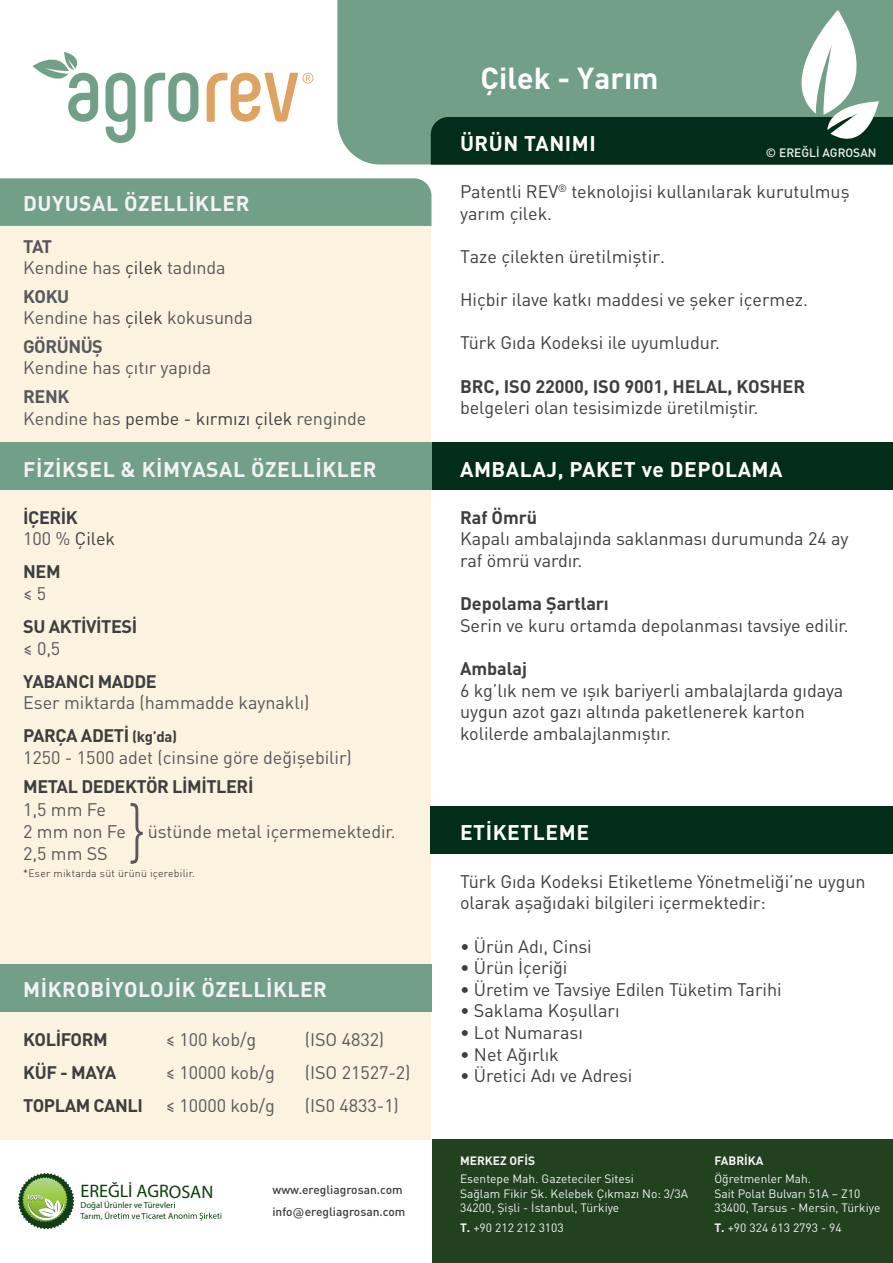
<style>
.page{position:relative;width:893px;height:1263px;background:#fff}
.page>*{position:absolute;margin:0;border:0;box-sizing:border-box;transform-origin:0 0}
.t1{font:300 70.8px "DIN Pro";color:#57585a;scale:.8 1}
.t2{font:700 30px "DIN Pro";color:#fff}
.t3{font:700 21px "DIN Pro";letter-spacing:.025em;color:#f2f3f4}
.t4{font:700 21px "DIN Pro";letter-spacing:.025em;color:#fff}
.t5{font:700 18.15px "Myriad Pro";letter-spacing:-.005em;color:#094007}
.t6{font:18px/21.6px "DIN Pro";letter-spacing:-.005em;color:#3e3e3f}
.t7{font:18px/21.6px "DIN Pro";letter-spacing:-.005em;color:#57585a}
.t8{font:700 18px/33px "DIN Pro";letter-spacing:-.025em;color:#3e3e3f}
.t9{font:700 18px "DIN Pro";letter-spacing:-.005em;color:#3e3e3f}
.t10{font:700 18px "DIN Pro";letter-spacing:-.025em;color:#57585a}
.t11{font:12px/14.4px "DIN Pro";color:#f2f3f4}
.t12{font:500 12px/22.5px "DIN Pro";color:#3e3e3f}
.t13{font:700 12px "DIN Pro";color:#f2f3f4}
.t14{font:500 12px "DIN Pro";color:#f2f3f4}
.t15{font:300 10.5px "DIN Pro";letter-spacing:.025em;color:#231f20}
.t16{font:8.85px/10.5px "Myriad Pro";color:#094007}
.s1{font-weight:700}
.s2{color:#3e3e3f}
.s3{font-weight:400;color:#57585a}
.s4{font-weight:400}
.s5{font-weight:700;color:#3e3e3f}
.s6{font-weight:700;font-size:15px;color:#3e3e3f}
.s7{font-family:"Corbel";font-weight:400}
</style>
<div class="page">
<div style="left:0;top:1139px;width:893px;height:124px;background:#22411f"></div>
<div style="left:0;top:1139px;width:431px;height:124px;background:#fff"></div>
<div style="left:0;top:226px;width:430px;height:913px;background:#fcf2e0"></div>
<div style="left:337px;top:0;width:556px;height:165px;background:#729f88"></div>
<div style="left:431px;top:443px;width:462px;height:47px;background:#032d1b"></div>
<div style="left:431px;top:806px;width:462px;height:48px;background:#032d1b"></div>
<svg style="left:32px;top:52px;width:66px;height:70px"></svg>
<svg style="left:106px;top:73px;width:30px;height:70px"></svg>
<svg style="left:144px;top:73px;width:54px;height:49px"></svg>
<svg style="left:207px;top:73px;width:106px;height:49px"></svg>
<div style="left:341px;top:39px;width:457px;height:75px;background:#729f88"></div>
<svg style="left:431px;top:10px;width:462px;height:155px"></svg>
<div style="left:0;top:178px;width:431px;height:48px;background:#729f88"></div>
<div style="left:0;top:964px;width:431px;height:48px;background:#729f88"></div>
<div style="left:0;top:443px;width:431px;height:47px;background:#729f88"></div>
<svg style="left:18px;top:1173px;width:56px;height:56px"></svg>
<svg style="left:113px;top:1213px;width:16px;height:6px"></svg>
<svg style="left:146px;top:1213px;width:10px;height:6px"></svg>
<svg style="left:174px;top:1202px;width:47px;height:18px"></svg>
<p class="t3" style="left:23px;top:190px;width:228px">DUYUSAL ÖZELLİKLER</p>
<p class="t7" style="left:23px;top:235px;width:204px"><span class="s1">TAT<br></span>Kendine has <span class="s2">çilek</span> tadında</p>
<p class="t7" style="left:23px;top:285px;width:231px"><span class="s1">KOKU<br></span>Kendine has <span class="s2">çilek</span> kokusunda</p>
<p class="t10" style="left:23px;top:334px;width:81px">GÖRÜNÜŞ</p>
<p class="t7" style="left:23px;top:356px;width:189px">Kendine has çıtır yapıda</p>
<p class="t7" style="left:23px;top:385px;width:345px"><span class="s1">RENK<br></span>Kendine has <span class="s2">pembe - kırmızı çilek</span> renginde</p>
<p class="t3" style="left:23px;top:455px;width:355px">FİZİKSEL &amp; KİMYASAL ÖZELLİKLER</p>
<p class="t8" style="left:23px;top:506px;width:93px;line-height:21.6px">İÇERİK<br><span class="s3">100 %</span> <span class="s4">Çilek</span></p>
<p class="t8" style="left:23px;top:555px;width:39px">NEM</p>
<p class="t7" style="left:23px;top:582px;width:25px">≤5</p>
<p class="t8" style="left:23px;top:609px;width:116px">SU AKTİVİTESİ</p>
<p class="t7" style="left:23px;top:637px;width:39px">≤ 0,5</p>
<p class="t8" style="left:23px;top:664px;width:135px">YABANCI MADDE</p>
<p class="t7" style="left:23px;top:691px;width:288px">Eser miktarda (hammadde kaynaklı)</p>
<p class="t7" style="left:23px;top:724px;width:330px"><span class="s5">PARÇA ADETİ</span> <span class="s6">(kg’da)<br></span>1250 - 1500 adet (cinsine göre değişebilir)</p>
<p class="t8" style="left:23px;top:769px;width:232px">METAL DEDEKTÖR LİMİTLERİ</p>
<p class="t7" style="left:23px;top:798px;width:374px">1,5 mm Fe<br>2 mm non Fe üstünde metal içermemektedir.<br>2,5 mm SS</p>
<h1 class="t1" style="left:128px;top:789px;width:24px">}</h1>
<p class="t15" style="left:23px;top:867px;width:173px">*Eser miktarda süt ürünü içerebilir.</p>
<p class="t3" style="left:23px;top:975px;width:305px">MİKROBİYOLOJİK ÖZELLİKLER</p>
<p class="t8" style="left:23px;top:1022px;width:121px">KOLİFORM<br>KÜF - MAYA<br>TOPLAM CANLI</p>
<p class="t7" style="left:166px;top:1022px;width:111px;line-height:33px">≤ 100 kob/g<br>≤ 10000 kob/g ≤ 10000 kob/g</p>
<p class="t7" style="left:305px;top:1022px;width:107px;line-height:33px">(ISO 4832) (ISO 21527-2) (IS0 4833-1)</p>
<p class="t5" style="left:80px;top:1180px;width:134px">EREĞLİ AGROSAN</p>
<p class="t16" style="left:81px;top:1200px;width:94px">Doğal Ürünler ve Türevler<br>Tarım, Ür</p>
<p class="t16" style="left:132px;top:1210px;width:43px">ve T ret A</p>
<p class="t16" style="left:206px;top:1210px;width:4px">r</p>
<p class="t12" style="left:272px;top:1177px;width:134px">www.eregliagrosan.com info<span class="s7">@</span>eregliagrosan.com</p>
<h2 class="t2" style="left:481px;top:58px;width:179px">Çilek - Yarım</h2>
<p class="t4" style="left:460px;top:129px;width:137px">ÜRÜN TANIMI</p>
<p class="t6" style="left:460px;top:180px;width:391px">Patentli REV<sup>®</sup> teknolojisi kullanılarak kurutulmuş yarım çilek.</p>
<p class="t6" style="left:460px;top:245px;width:207px">Taze çilekten üretilmiştir.</p>
<p class="t6" style="left:460px;top:288px;width:349px">Hiçbir ilave katkı maddesi ve şeker içermez.</p>
<p class="t6" style="left:460px;top:331px;width:261px">Türk Gıda Kodeksi ile uyumludur.</p>
<p class="t9" style="left:460px;top:374px;width:346px">BRC, ISO 22000, ISO 9001, HELAL, KOSHER</p>
<p class="t6" style="left:460px;top:396px;width:300px">belgeleri olan tesisimizde üretilmiştir.</p>
<p class="t14" style="left:766px;top:144px;width:112px">© EREĞLİ AGROSAN</p>
<p class="t4" style="left:460px;top:455px;width:324px">AMBALAJ, PAKET ve DEPOLAMA</p>
<p class="t8" style="left:460px;top:500px;width:79px">Raf Ömrü</p>
<p class="t6" style="left:460px;top:527px;width:390px">Kapalı ambalajında saklanması durumunda 24 ay raf ömrü vardır.</p>
<p class="t9" style="left:460px;top:591px;width:150px">Depolama Şartları</p>
<p class="t6" style="left:460px;top:614px;width:390px">Serin ve kuru ortamda depolanması tavsiye edilir.</p>
<p class="t9" style="left:460px;top:656px;width:68px">Ambalaj</p>
<p class="t6" style="left:460px;top:679px;width:385px">6 kg’lık nem ve ışık bariyerli ambalajlarda gıdaya uygun azot gazı altında paketlenerek karton kolilerde ambalajlanmıştır.</p>
<p class="t4" style="left:460px;top:818px;width:130px">ETİKETLEME</p>
<p class="t6" style="left:460px;top:870px;width:407px">Türk Gıda Kodeksi Etiketleme Yönetmeliği’ne uygun olarak aşağıdaki bilgileri içermektedir:</p>
<p class="t6" style="left:460px;top:934px;width:133px">• Ürün Adı, Cinsi</p>
<p class="t6" style="left:460px;top:956px;width:109px">• Ürün İçeriği</p>
<p class="t6" style="left:460px;top:978px;width:323px">• Üretim ve Tavsiye Edilen Tüketim Tarihi</p>
<p class="t6" style="left:460px;top:999px;width:161px">• Saklama Koşulları</p>
<p class="t6" style="left:460px;top:1021px;width:124px">• Lot Numarası</p>
<p class="t6" style="left:460px;top:1042px;width:100px">• Net Ağırlık</p>
<p class="t6" style="left:460px;top:1064px;width:174px">• Üretici Adı ve Adresi</p>
<p class="t13" style="left:460px;top:1153px;width:76px">MERKEZ OFİS</p>
<p class="t11" style="left:460px;top:1171px;width:229px">Esentepe Mah. Gazeteciler Sitesi<br>Sağlam Fikir Sk. Kelebek Çıkmazı No: 3/3A<br>34200, Şişli - İstanbul, Türkiye</p>
<p class="t11" style="left:460px;top:1219px;width:105px"><span class="s1">T.</span> +90 212 212 3103</p>
<p class="t13" style="left:714px;top:1153px;width:51px">FABRİKA</p>
<p class="t11" style="left:714px;top:1171px;width:167px">Öğretmenler Mah.<br>Sait Polat Bulvarı 51A – Z10<br>33400, Tarsus - Mersin, Türkiye</p>
<p class="t11" style="left:714px;top:1219px;width:129px"><span class="s1">T.</span> +90 324 613 2793 - 94</p>
</div>
